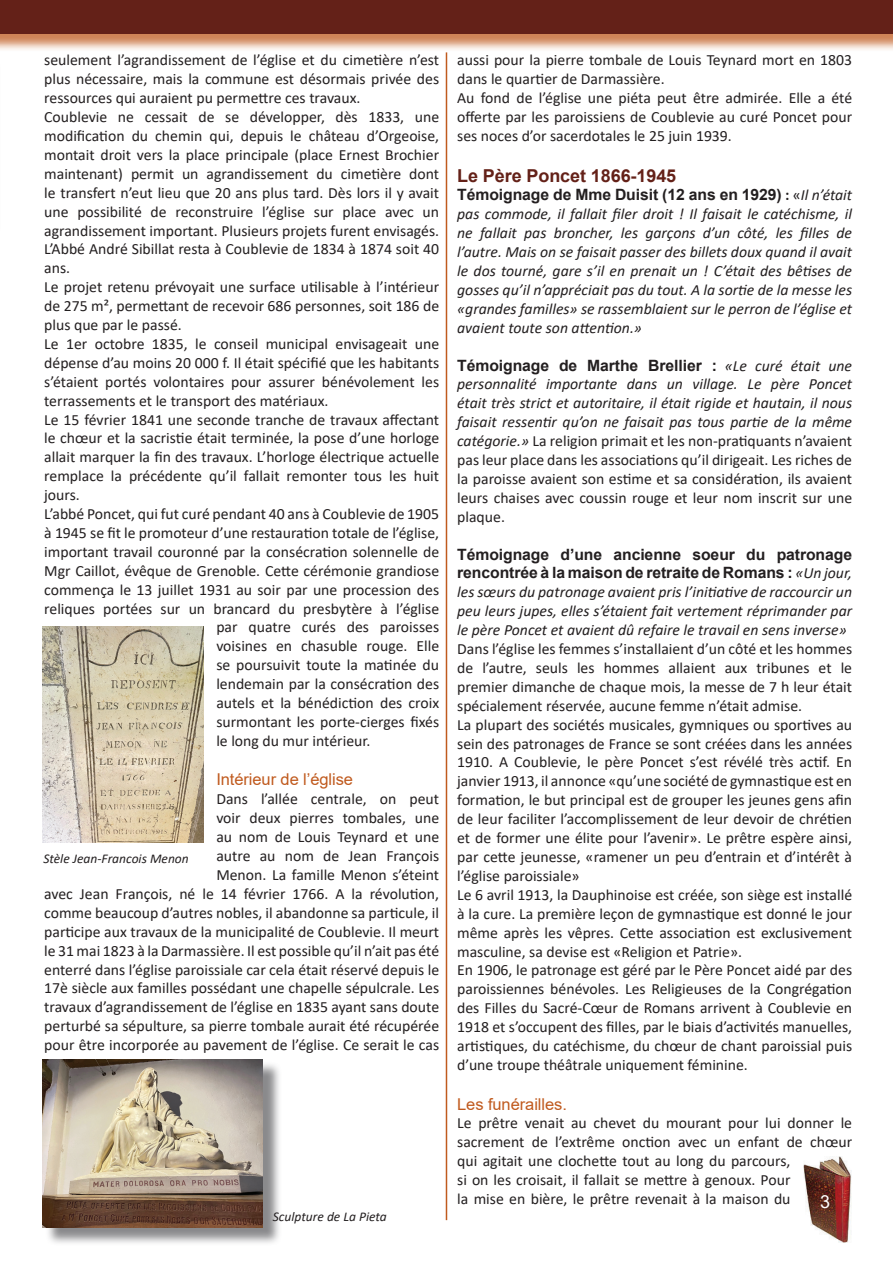
<style>
.page{position:relative;width:893px;height:1263px;background:#fff}
.page>*{position:absolute;margin:0;border:0;box-sizing:border-box;transform-origin:0 0}
.t1{font:18px "Arial";color:#fff}
.t2{font:700 17.85px "Arial";letter-spacing:-.005em;color:#642118}
.t3{font:16.35px "Arial";letter-spacing:-.005em;color:#c05a1e}
.t4{font:15.6px/18.9px "Calibri";color:#231f20;text-align:justify}
.t5{font:italic 15.6px/18.9px "Calibri";color:#231f20;text-align:justify}
.t6{font:italic 13.35px "Calibri";color:#231f20}
.s1{font-family:"Arial";font-weight:700;font-style:normal}
.s2{font-weight:700;font-style:normal}
.s3{font-style:normal}
.s4{font-family:"Arial";font-weight:700}
.s5{font-style:italic}
</style>
<div class="page">
<div style="left:0;top:0;width:893px;height:52px;background:#c05a1e;opacity:.75"></div>
<div style="left:0;top:0;width:893px;height:33px;background:#642118"></div>
<hr style="left:446px;top:52px;width:1px;height:1168px;background:#c05a1e">
<img style="left:803px;top:1156px;width:49px;height:87px">
<img style="left:43px;top:626px;width:161px;height:216px">
<div style="left:45px;top:1061px;width:237px;height:185px;background:#636366;opacity:.75"></div>
<img style="left:43px;top:1059px;width:220px;height:168px">
<p class="t4" style="left:44px;top:50px;width:396px">seulement l’agrandissement de l’église et du cimetière n’est plus nécessaire, mais la commune est désormais privée des ressources qui auraient pu permettre ces travaux.</p>
<p class="t4" style="left:44px;top:107px;width:396px">Coublevie ne cessait de se développer, dès 1833, une modification du chemin qui, depuis le château d’Orgeoise, montait droit vers la place principale (place Ernest Brochier maintenant) permit un agrandissement du cimetière dont le transfert n’eut lieu que 20 ans plus tard. Dès lors il y avait une possibilité de reconstruire l’église sur place avec un agrandissement important. Plusieurs projets furent envisagés.</p>
<p class="t4" style="left:44px;top:239px;width:396px">L’Abbé André Sibillat resta à Coublevie de 1834 à 1874 soit 40 ans.</p>
<p class="t4" style="left:44px;top:277px;width:396px">Le projet retenu prévoyait une surface utilisable à l’intérieur de 275 m², permettant de recevoir 686 personnes, soit 186 de plus que par le passé.</p>
<p class="t4" style="left:44px;top:334px;width:396px">Le 1er octobre 1835, le conseil municipal envisageait une dépense d’au moins 20 000 f. Il était spécifié que les habitants s’étaient portés volontaires pour assurer bénévolement les terrassements et le transport des matériaux.</p>
<p class="t4" style="left:44px;top:409px;width:396px">Le 15 février 1841 une seconde tranche de travaux affectant le chœur et la sacristie était terminée, la pose d’une horloge allait marquer la fin des travaux. L’horloge électrique actuelle remplace la précédente qu’il fallait remonter tous les huit jours.</p>
<p class="t4" style="left:44px;top:504px;width:396px">L’abbé Poncet, qui fut curé pendant 40 ans à Coublevie de 1905</p>
<p class="t4" style="left:44px;top:523px;width:396px">à 1945 se fit le promoteur d’une restauration totale de l’église,</p>
<p class="t4" style="left:44px;top:542px;width:396px">important travail couronné par la consécration solennelle de</p>
<p class="t4" style="left:44px;top:561px;width:396px">Mgr Caillot, évêque de Grenoble. Cette cérémonie grandiose</p>
<p class="t4" style="left:44px;top:580px;width:396px">commença le 13 juillet 1931 au soir par une procession des</p>
<p class="t4" style="left:44px;top:598px;width:396px">reliques portées sur un brancard du presbytère à l’église</p>
<p class="t4" style="left:216px;top:617px;width:224px">par quatre curés des paroisses</p>
<p class="t4" style="left:216px;top:636px;width:224px">voisines en chasuble rouge. Elle</p>
<p class="t4" style="left:216px;top:655px;width:224px">se poursuivit toute la matinée du</p>
<p class="t4" style="left:216px;top:674px;width:224px">lendemain par la consécration des</p>
<p class="t4" style="left:216px;top:693px;width:224px">autels et la bénédiction des croix</p>
<p class="t4" style="left:216px;top:712px;width:224px">surmontant les porte-cierges fixés</p>
<p class="t4" style="left:216px;top:731px;width:155px">le long du mur intérieur.</p>
<p class="t3" style="left:216px;top:768px;width:138px">Intérieur de l’église</p>
<p class="t4" style="left:44px;top:789px;width:396px;text-align:right">Dans l’allée centrale, on peut<br>voir deux pierres tombales, une<br>au nom de Louis Teynard et une<br>autre au nom de Jean François<br>Menon. La famille Menon s’éteint<br>avec Jean François, né le 14 février 1766. A la révolution, comme beaucoup d’autres nobles, il abandonne sa particule, il participe aux travaux de la municipalité de Coublevie. Il meurt le 31 mai 1823 à la Darmassière. Il est possible qu’il n’ait pas été enterré dans l’église paroissiale car cela était réservé depuis le 17è siècle aux familles possédant une chapelle sépulcrale. Les travaux d’agrandissement de l’église en 1835 ayant sans doute perturbé sa sépulture, sa pierre tombale aurait été récupérée pour être incorporée au pavement de l’église. Ce serait le cas</p>
<p class="t6" style="left:43px;top:849px;width:147px">Stèle Jean-Francois Menon</p>
<p class="t6" style="left:273px;top:1207px;width:116px">Sculpture de La Pieta</p>
<p class="t4" style="left:457px;top:50px;width:396px">aussi pour la pierre tombale de Louis Teynard mort en 1803 dans le quartier de Darmassière.</p>
<p class="t4" style="left:457px;top:88px;width:396px">Au fond de l’église une piéta peut être admirée. Elle a été offerte par les paroissiens de Coublevie au curé Poncet pour ses noces d’or sacerdotales le 25 juin 1939.</p>
<p class="t2" style="left:457px;top:163px;width:221px">Le Père Poncet 1866-1945</p>
<p class="t5" style="left:457px;top:185px;width:396px"><span class="s1">Témoignage de Mme Duisit (12 ans en 1929)</span> <span class="s2">:</span> <span class="s3">«</span>Il n’était pas commode, il fallait filer droit ! Il faisait le catéchisme, il ne fallait pas broncher, les garçons d’un côté, les filles de l’autre. Mais on se faisait passer des billets doux quand il avait le dos tourné, gare s’il en prenait un ! C’était des bêtises de gosses qu’il n’appréciait pas du tout. A la sortie de la messe les «grandes familles» se rassemblaient sur le perron de l’église et avaient toute son attention.»</p>
<p class="t4" style="left:457px;top:355px;width:396px"><span class="s4">Témoignage de Marthe Brellier :</span> <span class="s5">«Le curé était une personnalité importante dans un village. Le père Poncet était très strict et autoritaire, il était rigide et hautain, il nous faisait ressentir qu’on ne faisait pas tous partie de la même catégorie.»</span> La religion primait et les non-pratiquants n’avaient pas leur place dans les associations qu’il dirigeait. Les riches de la paroisse avaient son estime et sa considération, ils avaient leurs chaises avec coussin rouge et leur nom inscrit sur une plaque.</p>
<p class="t5" style="left:457px;top:544px;width:396px"><span class="s1">Témoignage d’une ancienne soeur du patronage rencontrée à la maison de retraite de Romans :</span> «Un jour, les sœurs du patronage avaient pris l’initiative de raccourcir un peu leurs jupes, elles s’étaient fait vertement réprimander par le père Poncet et avaient dû refaire le travail en sens inverse»</p>
<p class="t4" style="left:457px;top:639px;width:396px">Dans l’église les femmes s’installaient d’un côté et les hommes de l’autre, seuls les hommes allaient aux tribunes et le premier dimanche de chaque mois, la messe de 7 h leur était spécialement réservée, aucune femme n’était admise.</p>
<p class="t4" style="left:457px;top:715px;width:396px">La plupart des sociétés musicales, gymniques ou sportives au sein des patronages de France se sont créées dans les années 1910. A Coublevie, le père Poncet s’est révélé très actif. En janvier 1913, il annonce «qu’une société de gymnastique est en formation, le but principal est de grouper les jeunes gens afin de leur faciliter l’accomplissement de leur devoir de chrétien et de former une élite pour l’avenir». Le prêtre espère ainsi, par cette jeunesse, «ramener un peu d’entrain et d’intérêt à l’église paroissiale»</p>
<p class="t4" style="left:457px;top:885px;width:396px">Le 6 avril 1913, la Dauphinoise est créée, son siège est installé à la cure. La première leçon de gymnastique est donné le jour même après les vêpres. Cette association est exclusivement masculine, sa devise est «Religion et Patrie».</p>
<p class="t4" style="left:457px;top:960px;width:396px">En 1906, le patronage est géré par le Père Poncet aidé par des paroissiennes bénévoles. Les Religieuses de la Congrégation des Filles du Sacré-Cœur de Romans arrivent à Coublevie en 1918 et s’occupent des filles, par le biais d’activités manuelles, artistiques, du catéchisme, du chœur de chant paroissial puis d’une troupe théâtrale uniquement féminine.</p>
<p class="t3" style="left:457px;top:1092px;width:111px">Les funérailles.</p>
<p class="t4" style="left:457px;top:1113px;width:396px;text-align:left">Le prêtre venait au chevet du mourant pour lui donner le sacrement de l’extrême onction avec un enfant de chœur qui agitait une clochette tout au long du parcours,<br>si on les croisait, il fallait se mettre à genoux. Pour<br>la mise en bière, le prêtre revenait à la maison du</p>
<p class="t1" style="left:820px;top:1189px;width:12px">3</p>
</div>
